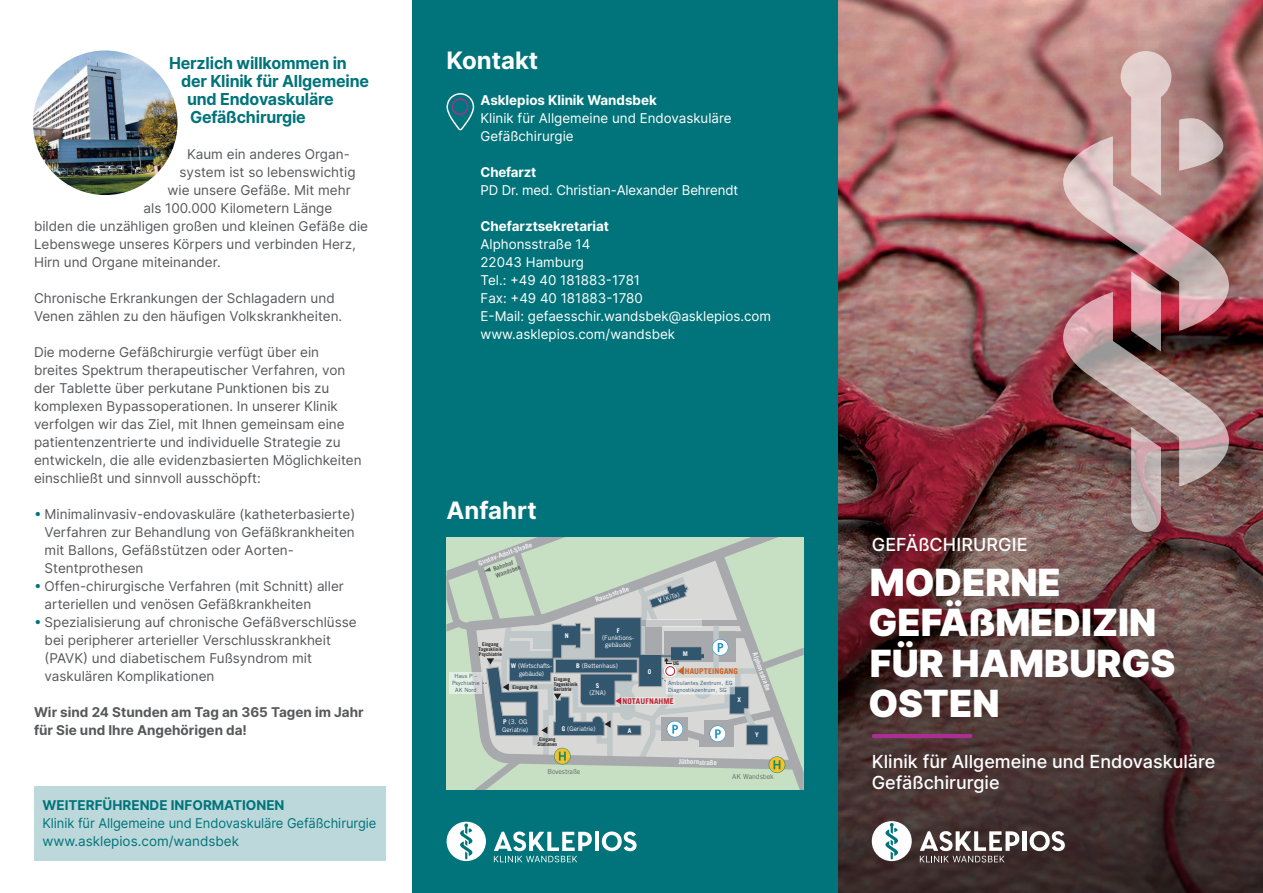
<style>
.page{position:relative;width:1263px;height:893px;background:#fff}
.page>*{position:absolute;margin:0;border:0;box-sizing:border-box;transform-origin:0 0}
.t1{font:900 37.5px/40.5px "Inter";color:#fff}
.t2{font:700 24px "Inter";color:#fff}
.t3{font:500 18px/21px "Inter";color:#fff}
.t4{font:700 16.5px "Inter";letter-spacing:-.01em;color:#00747a}
.t5{font:13.5px/18px "Inter";color:#57585a}
.t6{font:13.5px/18px "Inter";color:#fff}
.t7{font:700 13.5px "Inter";color:#fff}
.t8{font:13.5px/18px "Inter";letter-spacing:-.005em;color:#00747a;scale:.96 1}
.t9{font:700 13.5px/18px "Inter";color:#57585a}
.t10{font:700 13.5px "Inter";color:#00747a}
.t11{font:700 7.95px "Trade Gothic LT Std";letter-spacing:.02em;color:#d2601a}
.t12{font:700 7.95px "Trade Gothic LT Std";letter-spacing:.02em;color:#be1d2c}
.t13{font:700 6.9px "Trade Gothic LT Std";color:#f2f3f4}
.t14{font:6.9px "Trade Gothic LT Std";color:#636767}
.t15{font:6.45px/7.2px "Trade Gothic LT Std";color:#fff;text-align:center}
.t16{font:6.45px/7.8px "Trade Gothic LT Std";letter-spacing:-.025em;color:#fff;text-align:center}
.t17{font:700 6.45px "Trade Gothic LT Std";color:#fff}
.t18{font:700 6.15px/7.5px "Trade Gothic LT Std";color:#636767}
.t19{font:5.7px/6.9px "Trade Gothic LT Std";letter-spacing:.01em;color:#33566f}
.t20{font:700 5.1px/5.1px "Trade Gothic LT Std";color:#231f20;text-align:center}
.s1{color:#00747a}
.s2{font-weight:700}
</style>
<div class="page">
<img style="left:838px;top:0;width:425px;height:220px">
<img style="left:838px;top:220px;width:425px;height:673px">
<img style="left:1063px;top:51px;width:166px;height:481px">
<hr style="left:874px;top:734px;width:96px;height:4px;background:#ab2e92">
<hr style="left:1022px;top:831px;width:4px;height:20px;background:#fff">
<svg style="left:1029px;top:831px;width:36px;height:20px"></svg>
<svg style="left:920px;top:831px;width:99px;height:31px"></svg>
<div style="left:872px;top:821px;width:40px;height:40px;background:#fff;border-radius:50%"></div>
<svg style="left:885px;top:823px;width:13px;height:36px"></svg>
<div style="left:412px;top:0;width:426px;height:893px;background:#00747a"></div>
<hr style="left:595px;top:832px;width:4px;height:19px;background:#fff">
<svg style="left:602px;top:831px;width:35px;height:20px"></svg>
<svg style="left:494px;top:831px;width:98px;height:31px"></svg>
<div style="left:447px;top:822px;width:39px;height:39px;background:#fff;border-radius:50%"></div>
<svg style="left:460px;top:823px;width:13px;height:36px"></svg>
<svg style="left:446px;top:93px;width:28px;height:38px"></svg>
<svg style="left:446px;top:537px;width:358px;height:252px;background:#b2c1b9"></svg>
<div style="left:34px;top:786px;width:352px;height:75px;background:#bdd8db"></div>
<img style="left:33px;top:50px;width:145px;height:145px;border-radius:72px">
<p class="t4" style="left:169px;top:51px;width:179px">Herzlich willkommen in</p>
<p class="t4" style="left:181px;top:69px;width:190px">der Klinik für Allgemeine</p>
<p class="t4" style="left:187px;top:87px;width:148px">und Endovaskuläre</p>
<p class="t4" style="left:190px;top:105px;width:117px">Gefäßchirurgie</p>
<p class="t5" style="left:187px;top:145px;width:162px">Kaum ein anderes Organ-</p>
<p class="t5" style="left:180px;top:163px;width:178px">system ist so lebenswichtig</p>
<p class="t5" style="left:168px;top:181px;width:185px">wie unsere Gefäße. Mit mehr</p>
<p class="t5" style="left:144px;top:199px;width:190px">als 100.000 Kilometern Länge</p>
<p class="t5" style="left:34px;top:217px;width:336px">bilden die unzähligen großen und kleinen Gefäße die</p>
<p class="t5" style="left:34px;top:235px;width:324px">Lebenswege unseres Körpers und verbinden Herz,</p>
<p class="t5" style="left:34px;top:253px;width:188px">Hirn und Organe miteinander.</p>
<p class="t5" style="left:34px;top:289px;width:310px">Chronische Erkrankungen der Schlagadern und<br>Venen zählen zu den häufigen Volkskrankheiten.</p>
<p class="t5" style="left:34px;top:343px;width:329px">Die moderne Gefäßchirurgie verfügt über ein breites Spektrum therapeutischer Verfahren, von der Tablette über perkutane Punktionen bis zu komplexen Bypassoperationen. In unserer Klinik verfolgen wir das Ziel, mit Ihnen gemeinsam eine patientenzentrierte und individuelle Strategie zu entwickeln, die alle evidenzbasierten Möglichkeiten einschließt und sinnvoll ausschöpft:</p>
<p class="t5" style="left:34px;top:505px;width:323px"><span class="s1">բ</span> Minimalinvasiv-endovaskuläre (katheterbasierte)</p>
<p class="t5" style="left:45px;top:523px;width:312px">Verfahren zur Behandlung von Gefäßkrankheiten</p>
<p class="t5" style="left:45px;top:541px;width:251px">mit Ballons, Gefäßstützen oder Aorten-</p>
<p class="t5" style="left:45px;top:559px;width:100px">Stentprothesen</p>
<p class="t5" style="left:34px;top:577px;width:311px"><span class="s1">բ</span> Offen-chirurgische Verfahren (mit Schnitt) aller</p>
<p class="t5" style="left:45px;top:595px;width:268px">arteriellen und venösen Gefäßkrankheiten</p>
<p class="t5" style="left:34px;top:613px;width:324px"><span class="s1">բ</span> Spezialisierung auf chronische Gefäßverschlüsse</p>
<p class="t5" style="left:45px;top:631px;width:288px">bei peripherer arterieller Verschlusskrankheit</p>
<p class="t5" style="left:45px;top:649px;width:269px">(PAVK) und diabetischem Fußsyndrom mit</p>
<p class="t5" style="left:45px;top:667px;width:171px">vaskulären Komplikationen</p>
<p class="t9" style="left:34px;top:703px;width:331px">Wir sind 24 Stunden am Tag an 365 Tagen im Jahr für Sie und Ihre Angehörigen da!</p>
<p class="t10" style="left:43px;top:795px;width:244px">WEITERFÜHRENDE INFORMATIONEN</p>
<p class="t8" style="left:43px;top:814px;width:349px">Klinik für Allgemeine und Endovaskuläre Gefäßchirurgie www.asklepios.com/wandsbek</p>
<h2 class="t2" style="left:446px;top:43px;width:93px">Kontakt</h2>
<p class="t7" style="left:480px;top:90px;width:178px">Asklepios Klinik Wandsbek</p>
<p class="t6" style="left:480px;top:109px;width:253px">Klinik für Allgemeine und Endovaskuläre<br>Gefäßchirurgie</p>
<p class="t7" style="left:480px;top:162px;width:57px">Chefarzt</p>
<p class="t6" style="left:480px;top:181px;width:259px">PD Dr. med. Christian-Alexander Behrendt</p>
<p class="t7" style="left:480px;top:216px;width:130px">Chefarztsekretariat</p>
<p class="t6" style="left:480px;top:235px;width:292px">Alphonsstraße 14<br>22043 Hamburg<br>Tel.: +49 40 181883-1781<br>Fax: +49 40 181883-1780<br>E-Mail: gefaesschir.wandsbek@asklepios.com www.asklepios.com/wandsbek</p>
<h2 class="t2" style="left:446px;top:223px;width:93px">Kontakt</h2>
<p class="t7" style="left:480px;top:270px;width:191px">Asklepios Klinik Musterstadt</p>
<p class="t6" style="left:480px;top:289px;width:138px">Musterabteilung<br>Musterstraße 1<br>23456 Musterhausen</p>
<h2 class="t2" style="left:446px;top:493px;width:92px">Anfahrt</h2>
<p class="t13" style="left:477px;top:559px;width:58px;rotate:-20deg">Gustav-Adolf-Straße</p>
<p class="t18" style="left:492px;top:565px;width:28px;rotate:-18deg">Bahnhof<br>Wandsbek</p>
<p class="t13" style="left:594px;top:596px;width:37px;rotate:-20deg">Rauchstraße</p>
<p class="t15" style="left:657px;top:597px;width:24px;rotate:-19deg"><span class="s2">V</span> (KiTa)</p>
<p class="t20" style="left:479px;top:641px;width:25px">Eingang<br>Tagesklinik<br>Psychiatrie</p>
<p class="t19" style="left:452px;top:672px;width:29px;text-align:center">Haus P –<br>Psychiatrie<br>AK Nord</p>
<p class="t17" style="left:617px;top:627px;width:4px">F</p>
<p class="t15" style="left:602px;top:634px;width:34px">(Funktions&shy;gebäude)</p>
<p class="t15" style="left:576px;top:662px;width:43px"><span class="s2">B</span> (Bettenhaus)</p>
<p class="t17" style="left:565px;top:632px;width:5px">N</p>
<p class="t17" style="left:683px;top:650px;width:7px">M</p>
<p class="t20" style="left:673px;top:661px;width:7px">UG</p>
<p class="t16" style="left:511px;top:662px;width:43px"><span class="s2">W</span> (Wirtschafts&shy;gebäude)</p>
<p class="t11" style="left:685px;top:666px;width:55px">HAUPTEINGANG</p>
<p class="t17" style="left:648px;top:667px;width:5px">O</p>
<p class="t20" style="left:513px;top:684px;width:26px">Eingang PIA</p>
<p class="t20" style="left:554px;top:677px;width:25px;text-align:left">Eingang<br>Tagesklinik<br>Geriatrie</p>
<p class="t17" style="left:596px;top:681px;width:5px">S</p>
<p class="t15" style="left:589px;top:689px;width:18px">(ZNA)</p>
<p class="t19" style="left:668px;top:679px;width:66px">Ambulantes Zentrum, EG<br>Diagnostikzentrum, SG</p>
<p class="t17" style="left:737px;top:696px;width:5px">X</p>
<p class="t12" style="left:622px;top:696px;width:53px">NOTAUFNAHME</p>
<p class="t15" style="left:502px;top:718px;width:28px;text-align:left"><span class="s2">P</span> (3. OG<br>Geriatrie)</p>
<p class="t15" style="left:562px;top:725px;width:35px"><span class="s2">G</span> (Geriatrie)</p>
<p class="t20" style="left:537px;top:736px;width:21px">Eingang<br>Stationen</p>
<p class="t17" style="left:628px;top:727px;width:5px">A</p>
<p class="t13" style="left:679px;top:757px;width:39px;rotate:2deg">Jüthornstraße</p>
<p class="t13" style="left:759px;top:651px;width:42px;rotate:70deg">Alphonsstraße</p>
<p class="t17" style="left:755px;top:731px;width:5px">Y</p>
<p class="t14" style="left:547px;top:767px;width:35px">Bovestraße</p>
<p class="t14" style="left:732px;top:773px;width:43px">AK Wandsbek</p>
<h3 class="t3" style="left:872px;top:534px;width:157px">GEFÄßCHIRURGIE</h3>
<h1 class="t1" style="left:868px;top:561px;width:308px">MODERNE<br>GEFÄßMEDIZIN<br>FÜR HAMBURGS<br>OSTEN</h1>
<h3 class="t3" style="left:872px;top:751px;width:345px">Klinik für Allgemeine und Endovaskuläre<br>Gefäßchirurgie</h3>
</div>
